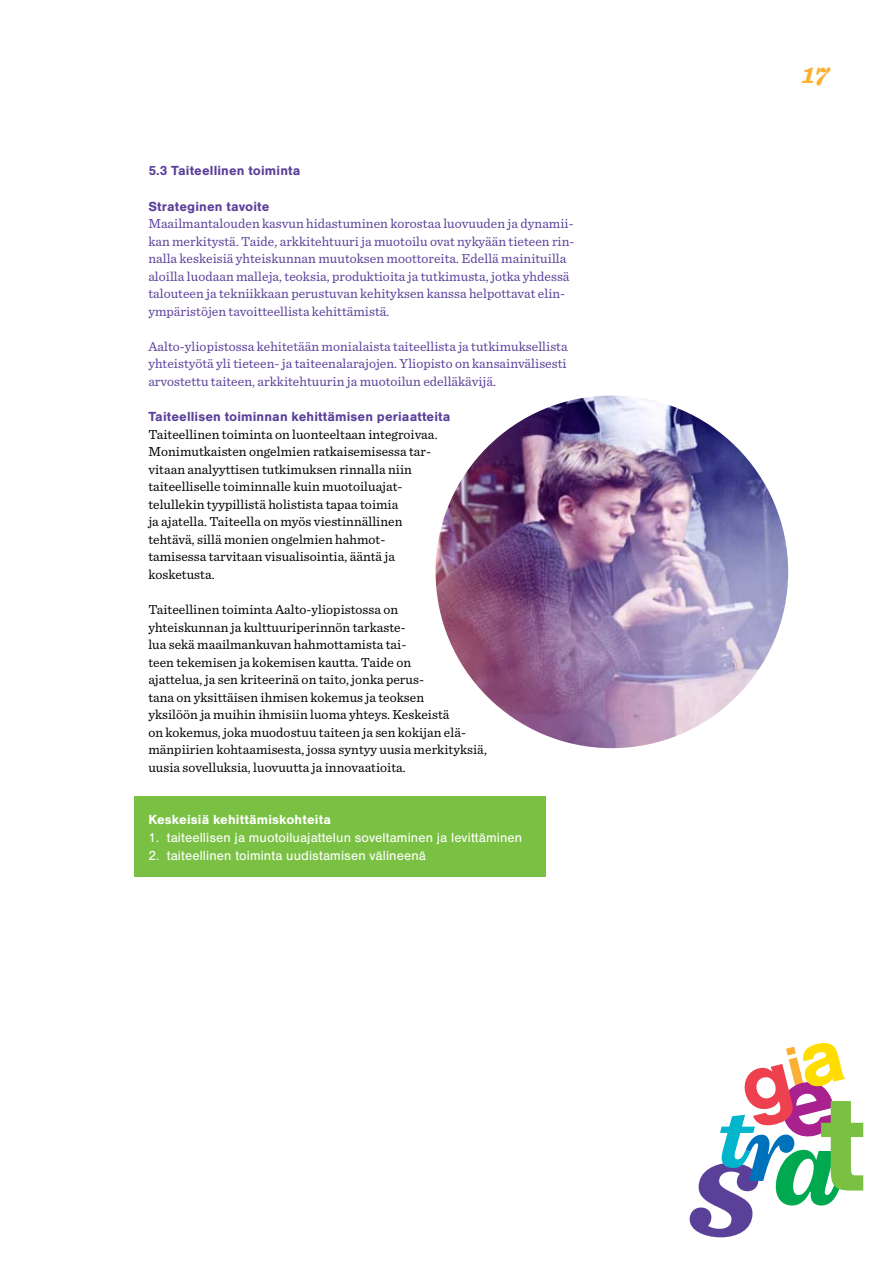
<style>
.page{position:relative;width:893px;height:1263px;background:#fff}
.page>*{position:absolute;margin:0;border:0;box-sizing:border-box;transform-origin:0 0}
.t1{font:italic 700 27px "Sentinel";color:#fbb034}
.t2{font:13.65px/17.5px "Sentinel";letter-spacing:.005em;color:#000}
.t3{font:13.65px/17.5px "Sentinel";letter-spacing:.005em;color:#5a4099}
.t4{font:13.65px "Nimbus San T";letter-spacing:.01em;color:#fff}
.t5{font:700 13.65px "Nimbus San T";letter-spacing:.01em;color:#5a4099}
.t6{font:700 13.65px "Nimbus San T";letter-spacing:.01em;color:#fff}
</style>
<div class="page">
<svg style="left:690px;top:1043px;width:173px;height:194px"></svg>
<div style="left:134px;top:797px;width:412px;height:80px;background:#7ac143"></div>
<img style="left:436px;top:396px;width:352px;height:352px;border-radius:176px">
<p class="t5" style="left:148px;top:163px;width:154px">5.3 Taiteellinen toiminta</p>
<p class="t5" style="left:148px;top:198px;width:123px">Strateginen tavoite</p>
<p class="t3" style="left:148px;top:214px;width:428px">Maailmantalouden kasvun hidastuminen korostaa luovuuden ja dynamii&shy;kan merkitystä. Taide, arkkitehtuuri ja muotoilu ovat nykyään tieteen rin&shy;nalla keskeisiä yhteiskunnan muutoksen moottoreita. Edellä mainituilla aloilla luodaan malleja, teoksia, produktioita ja tutkimusta, jotka yhdessä talouteen ja tekniikkaan perustuvan kehityksen kanssa helpottavat elin&shy;ympäristöjen tavoitteellista kehittämistä.</p>
<p class="t3" style="left:148px;top:337px;width:421px;text-align:justify">Aalto-yliopistossa kehitetään monialaista taiteellista ja tutkimuksellista yhteistyötä yli tieteen- ja taiteenalarajojen. Yliopisto on kansainvälisesti arvostettu taiteen, arkkitehtuurin ja muotoilun edelläkävijä.</p>
<p class="t5" style="left:148px;top:409px;width:304px">Taiteellisen toiminnan kehittämisen periaatteita</p>
<p class="t2" style="left:148px;top:424px;width:291px">Taiteellinen toiminta on luonteeltaan integroivaa.<br>Monimutkaisten ongelmien ratkaisemisessa tar&shy;vitaan analyyttisen tutkimuksen rinnalla niin taiteelliselle toiminnalle kuin muotoiluajat&shy;telullekin tyypillistä holistista tapaa toimia<br>ja ajatella. Taiteella on myös viestinnällinen tehtävä, sillä monien ongelmien hahmot&shy;tamisessa tarvitaan visualisointia, ääntä ja kosketusta.</p>
<p class="t2" style="left:148px;top:600px;width:340px">Taiteellinen toiminta Aalto-yliopistossa on<br>yhteiskunnan ja kulttuuriperinnön tarkaste-<br>lua sekä maailmankuvan hahmottamista tai-<br>teen tekemisen ja kokemisen kautta. Taide on<br>ajattelua, ja sen kriteerinä on taito, jonka perus-<br>tana on yksittäisen ihmisen kokemus ja teoksen<br>yksilöön ja muihin ihmisiin luoma yhteys. Keskeistä<br>on kokemus, joka muodostuu taiteen ja sen kokijan elä&shy;mänpiirien kohtaamisesta, jossa syntyy uusia merkityksiä, uusia sovelluksia, luovuutta ja innovaatioita.</p>
<p class="t6" style="left:148px;top:812px;width:184px">Keskeisiä kehittämiskohteita</p>
<p class="t4" style="left:148px;top:830px;width:375px">1. taiteellisen ja muotoiluajattelun soveltaminen ja levittäminen</p>
<p class="t4" style="left:148px;top:847px;width:279px">2. taiteellinen toiminta uudistamisen välineenä</p>
<h1 class="t1" style="left:802px;top:53px;width:29px">17</h1>
</div>
